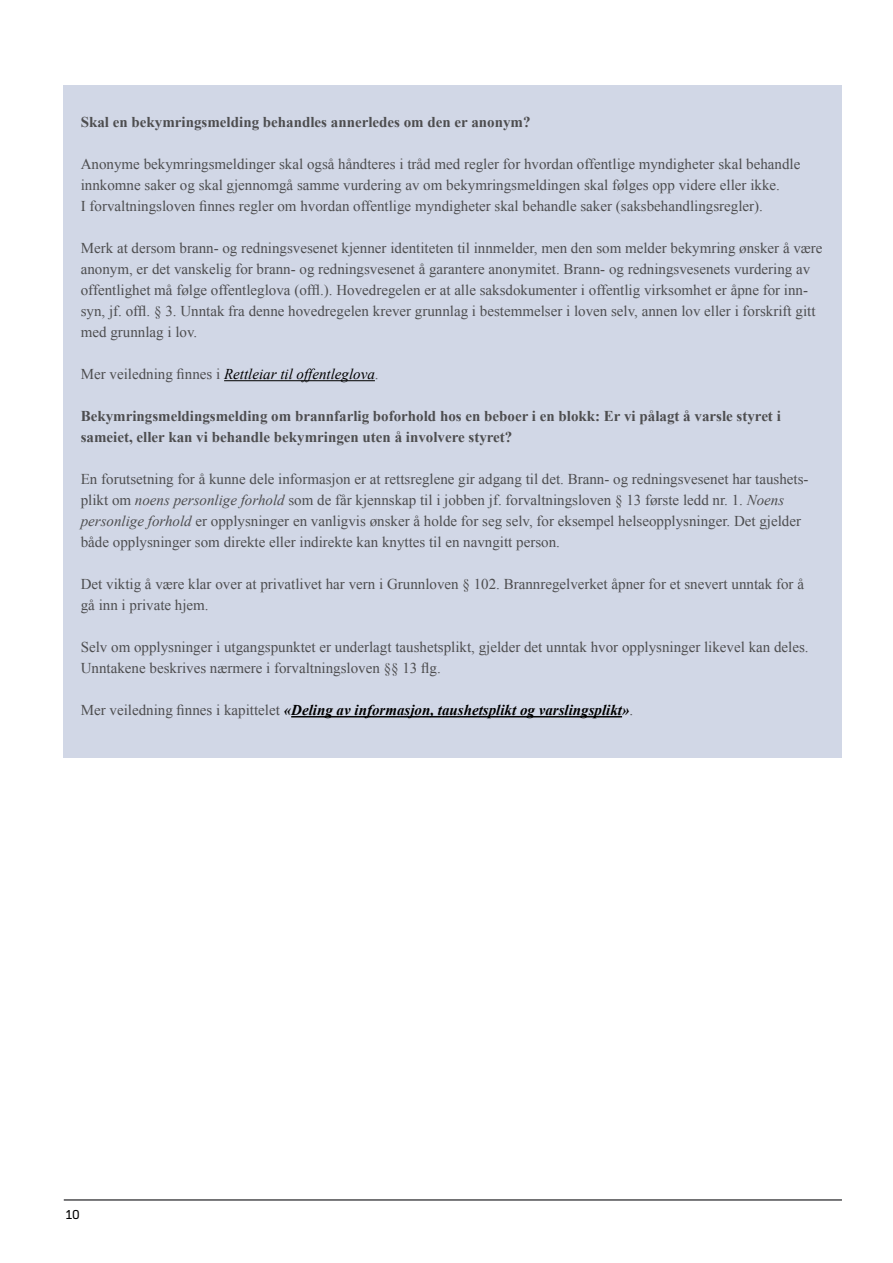
<style>
.page{position:relative;width:893px;height:1263px;background:#fff}
.page>*{position:absolute;margin:0;border:0;box-sizing:border-box;transform-origin:0 0}
.t1{font:15px/21px "Times New Roman";color:#4d4d4f}
.t2{font:700 15px/21px "Times New Roman";color:#4d4d4f}
.t3{font:italic 700 15px "Times New Roman";color:#000}
.t4{font:italic 15px "Times New Roman";color:#000}
.t5{font:500 13.5px "Foundry Monoline";color:#000}
.s1{font-style:normal;color:#4d4d4f}
.s2{font-style:italic}
.s3{font-weight:400;font-style:normal;color:#4d4d4f}
</style>
<div class="page">
<hr style="left:64px;top:1199px;width:778px;height:2px;background:#4d4d4f">
<div style="left:64px;top:85px;width:778px;height:672px;background:#d1d7e6"></div>
<hr style="left:224px;top:380px;width:151px;height:1px;background:#000">
<hr style="left:291px;top:716px;width:331px;height:1px;background:#000">
<p class="t2" style="left:81px;top:111px;width:451px">Skal en bekymringsmelding behandles annerledes om den er anonym?</p>
<p class="t1" style="left:81px;top:153px;width:721px">Anonyme bekymringsmeldinger skal også håndteres i tråd med regler for hvordan offentlige myndigheter skal behandle innkomne saker og skal gjennomgå samme vurdering av om bekymringsmeldingen skal følges opp videre eller ikke.<br>I forvaltningsloven finnes regler om hvordan offentlige myndigheter skal behandle saker (saksbehandlingsregler).</p>
<p class="t1" style="left:81px;top:237px;width:743px">Merk at dersom brann- og redningsvesenet kjenner identiteten til innmelder, men den som melder bekymring ønsker å være anonym, er det vanskelig for brann- og redningsvesenet å garantere anonymitet. Brann- og redningsvesenets vurdering av offentlighet må følge offentleglova (offl.). Hovedregelen er at alle saksdokumenter i offentlig virksomhet er åpne for inn&shy;syn, jf. offl. § 3. Unntak fra denne hovedregelen krever grunnlag i bestemmelser i loven selv, annen lov eller i forskrift gitt med grunnlag i lov.</p>
<p class="t4" style="left:81px;top:364px;width:299px"><span class="s1">Mer veiledning finnes i</span> Rettleiar til offentleglova<span class="s1">.</span></p>
<p class="t2" style="left:81px;top:405px;width:702px">Bekymringsmeldingsmelding om brannfarlig boforhold hos en beboer i en blokk: Er vi pålagt å varsle styret i sameiet, eller kan vi behandle bekymringen uten å involvere styret?</p>
<p class="t1" style="left:81px;top:468px;width:729px">En forutsetning for å kunne dele informasjon er at rettsreglene gir adgang til det. Brann- og redningsvesenet har taushets&shy;plikt om <span class="s2">noens personlige forhold</span> som de får kjennskap til i jobben jf. forvaltningsloven § 13 første ledd nr. 1. <span class="s2">Noens personlige forhold</span> er opplysninger en vanligvis ønsker å holde for seg selv, for eksempel helseopplysninger. Det gjelder både opplysninger som direkte eller indirekte kan knyttes til en navngitt person.</p>
<p class="t1" style="left:81px;top:573px;width:725px">Det viktig å være klar over at privatlivet har vern i Grunnloven § 102. Brannregelverket åpner for et snevert unntak for å gå inn i private hjem.</p>
<p class="t1" style="left:81px;top:636px;width:729px">Selv om opplysninger i utgangspunktet er underlagt taushetsplikt, gjelder det unntak hvor opplysninger likevel kan deles.<br>Unntakene beskrives nærmere i forvaltningsloven §§ 13 flg.</p>
<p class="t3" style="left:81px;top:700px;width:554px"><span class="s3">Mer veiledning finnes i kapittelet</span> «Deling av informasjon, taushetsplikt og varslingsplikt»<span class="s3">.</span></p>
<p class="t5" style="left:66px;top:1207px;width:15px">10</p>
</div>
